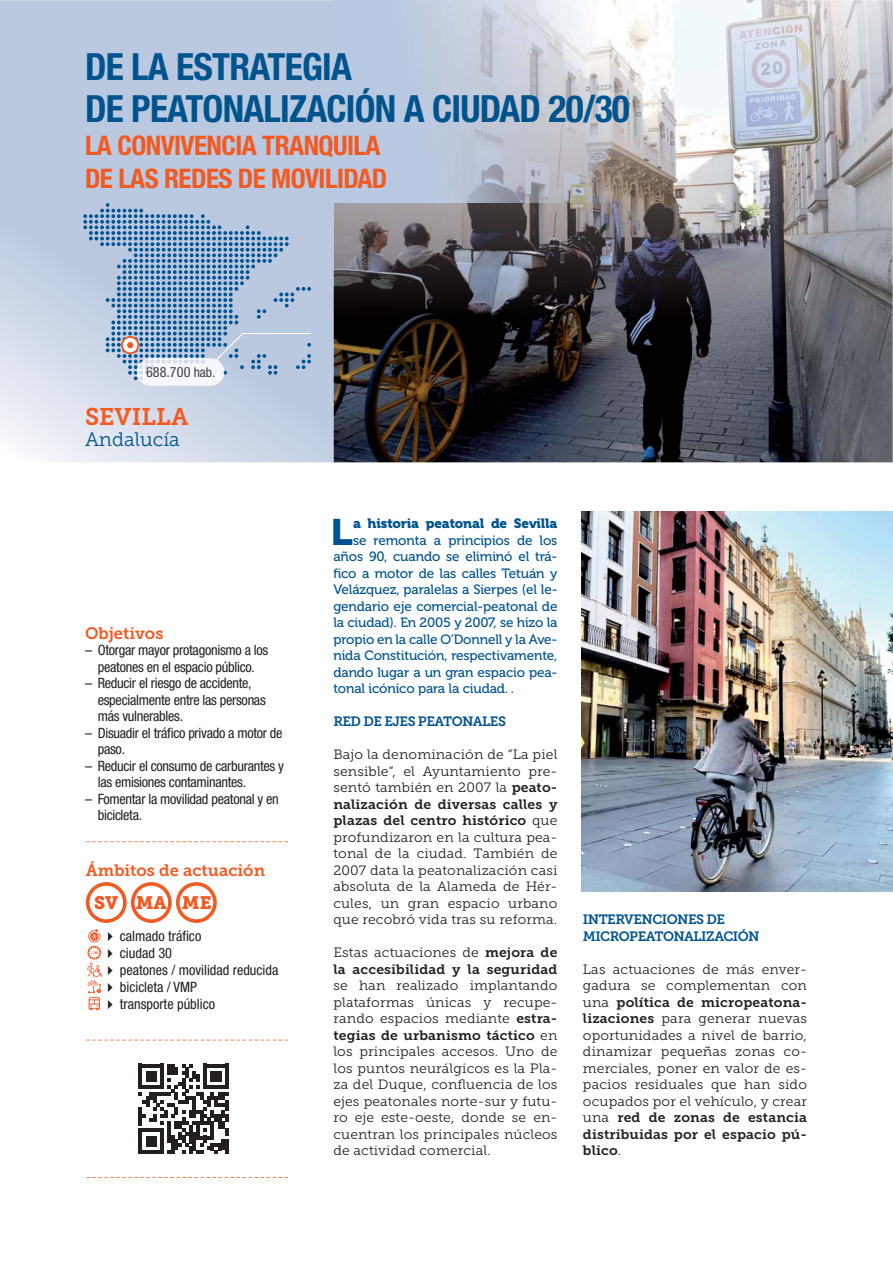
<style>
.page{position:relative;width:893px;height:1263px;background:#fff}
.page>*{position:absolute;margin:0;border:0;box-sizing:border-box;transform-origin:0 0}
.t1{font:700 condensed 37.5px/42px "Helvetica Neue LT Std";letter-spacing:-.02em;color:#00548e}
.t2{font:800 36.6px "Helvetica Neue LT Std";color:#00548e}
.t3{font:700 condensed 27px/33px "Helvetica Neue LT Std";letter-spacing:-.02em;color:#f15a22}
.t4{font:24px "Museo Slab 700";color:#f15a22}
.t5{font:19.5px "Museo Slab 300";color:#00548f}
.t6{font:18px "Museo Slab 900";color:#f15a22}
.t7{font:16.5px "Museo Slab 700";color:#f15a22}
.t8{font:condensed 14.25px/16.5px "Helvetica Neue LT Std";letter-spacing:-.02em;color:#231f20}
.t9{font:condensed 14.25px/17px "Helvetica Neue LT Std";color:#231f20}
.t10{font:condensed 14.25px "Helvetica Neue LT Std";color:#3e3e41}
.t11{font:13.5px/16.5px "Museo Slab 300";letter-spacing:.01em;color:#231f20;text-align:justify}
.t12{font:13.5px/16.5px "Museo 500";letter-spacing:-.01em;color:#00548e;text-align:justify}
.t13{font:13.5px/16.5px "Museo Slab 700";letter-spacing:.01em;color:#231f20}
.t14{font:13.5px/16.5px "Museo Slab 700";letter-spacing:-.04em;color:#00548f}
.t15{font:13.5px "Museo 900";letter-spacing:-.01em;color:#00548e}
.s1{color:#37373c}
.s2{font-size:13.5px}
.s3{font-family:"Museo Slab 700"}
.s4{font-family:"Museo Slab 300"}
</style>
<div class="page">
<img style="left:740px;top:0;width:153px;height:462px">
<img style="left:333px;top:202px;width:407px;height:260px">
<svg style="left:0;top:202px;width:333px;height:260px;background:#ced8e8"></svg>
<div style="left:0;top:0;width:333px;height:133px;background:#bbc9e0"></div>
<img style="left:333px;top:0;width:456px;height:202px">
<svg style="left:86px;top:1177px;width:202px;height:1px"></svg>
<svg style="left:86px;top:1040px;width:202px;height:1px"></svg>
<svg style="left:86px;top:841px;width:202px;height:1px"></svg>
<svg style="left:139px;top:1064px;width:90px;height:90px"></svg>
<hr style="left:225px;top:1139px;width:4px;height:15px;background:#231f20">
<svg style="left:87px;top:929px;width:15px;height:81px"></svg>
<svg style="left:86px;top:882px;width:131px;height:41px"></svg>
<img style="left:582px;top:512px;width:311px;height:379px">
<svg style="left:83px;top:203px;width:228px;height:183px;background:#9eb7d3"></svg>
<div style="left:190px;top:368px;width:24px;height:9px;background:#f5f8fb"></div>
<h1 class="t1" style="left:85px;top:46px;width:546px">DE LA ESTRATEGIA<br>DE PEATONALIZACIÓN A CIUDAD 20/30</h1>
<h3 class="t3" style="left:85px;top:129px;width:304px">LA CONVIVENCIA TRANQUILA<br>DE LAS REDES DE MOVILIDAD</h3>
<p class="t10" style="left:146px;top:367px;width:71px"><span class="s1">68</span>8.700 <span class="s2">hab.</span></p>
<h3 class="t4" style="left:85px;top:408px;width:105px">SEVILLA</h3>
<h3 class="t5" style="left:85px;top:432px;width:96px">Andalucía</h3>
<p class="t7" style="left:85px;top:627px;width:80px">Objetivos</p>
<p class="t8" style="left:85px;top:643px;width:185px;text-align:center">– Otorgar mayor protagonismo a los peatones en el espacio público.</p>
<p class="t8" style="left:98px;top:676px;width:170px;text-indent:-13px">– Reducir el riesgo de accidente, especialmente entre las personas más vulnerables.</p>
<p class="t8" style="left:98px;top:726px;width:186px;text-indent:-13px">– Disuadir el tráfico privado a motor de paso.</p>
<p class="t8" style="left:98px;top:759px;width:188px;text-indent:-13px">– Reducir el consumo de carburantes y las emisiones contaminantes.</p>
<p class="t8" style="left:98px;top:792px;width:182px;text-indent:-13px">– Fomentar la movilidad peatonal y en bicicleta.</p>
<p class="t7" style="left:86px;top:864px;width:181px">Ámbitos de actuación</p>
<h3 class="t6" style="left:94px;top:893px;width:119px">SV MA ME</h3>
<p class="t9" style="left:120px;top:928px;width:160px">calmado tráfico<br>ciudad 30<br>peatones / movilidad reducida bicicleta / VMP<br>transporte público</p>
<h2 class="t2" style="left:331px;top:511px;width:24px">L</h2>
<p class="t15" style="left:353px;top:516px;width:206px">a historia peatonal de Sevilla</p>
<p class="t12" style="left:333px;top:533px;width:226px;text-indent:20px">se remonta a principios de los años 90, cuando se eliminó el trá&shy;fico a motor de las calles Tetuán y Velázquez, paralelas a Sierpes (el le&shy;gendario eje comercial-peatonal de la ciudad). En 2005 y 2007, se hizo la propio en la calle O’Donnell y la Ave&shy;nida Constitución, respectivamente, dando lugar a un gran espacio pea&shy;tonal icónico para la ciudad. .</p>
<p class="t14" style="left:333px;top:714px;width:174px">RED DE EJES PEATONALES</p>
<p class="t11" style="left:333px;top:747px;width:226px">Bajo la denominación de “La piel sensible”, el Ayuntamiento pre&shy;sentó también en 2007 la <span class="s3">peato-</span></p>
<p class="t13" style="left:333px;top:797px;width:225px">nalización de diversas calles y plazas del centro histórico <span class="s4">que</span></p>
<p class="t11" style="left:333px;top:830px;width:226px">profundizaron en la cultura pea&shy;tonal de la ciudad. También de 2007 data la peatonalización casi absoluta de la Alameda de Hér&shy;cules, un gran espacio urbano que recobró vida tras su reforma.</p>
<p class="t11" style="left:333px;top:945px;width:225px">Estas actuaciones de <span class="s3">mejora de</span></p>
<p class="t13" style="left:333px;top:962px;width:225px">la accesibilidad y la seguridad</p>
<p class="t11" style="left:333px;top:978px;width:226px">se han realizado implantando plataformas únicas y recupe&shy;rando espacios mediante <span class="s3">estra-</span></p>
<p class="t13" style="left:333px;top:1028px;width:225px">tegias de urbanismo táctico <span class="s4">en</span></p>
<p class="t11" style="left:333px;top:1044px;width:226px">los principales accesos. Uno de los puntos neurálgicos es la Pla&shy;za del Duque, confluencia de los ejes peatonales norte-sur y futu&shy;ro eje este-oeste, donde se en&shy;cuentran los principales núcleos de actividad comercial.</p>
<p class="t14" style="left:583px;top:912px;width:178px">INTERVENCIONES DE<br>MICROPEATONALIZACIÓN</p>
<p class="t11" style="left:583px;top:962px;width:225px">Las actuaciones de más enver&shy;gadura se complementan con</p>
<p class="t13" style="left:583px;top:995px;width:225px"><span class="s4">una</span> política de micropeatona-</p>
<p class="t11" style="left:583px;top:1011px;width:226px"><span class="s3">lizaciones</span> para generar nuevas oportunidades a nivel de barrio, dinamizar pequeñas zonas co&shy;merciales, poner en valor de es&shy;pacios residuales que han sido ocupados por el vehículo, y crear</p>
<p class="t13" style="left:583px;top:1110px;width:225px;text-align:justify"><span class="s4">una</span> red de zonas de estancia distribuidas por el espacio pú&shy;blico<span class="s4">.</span></p>
</div>
